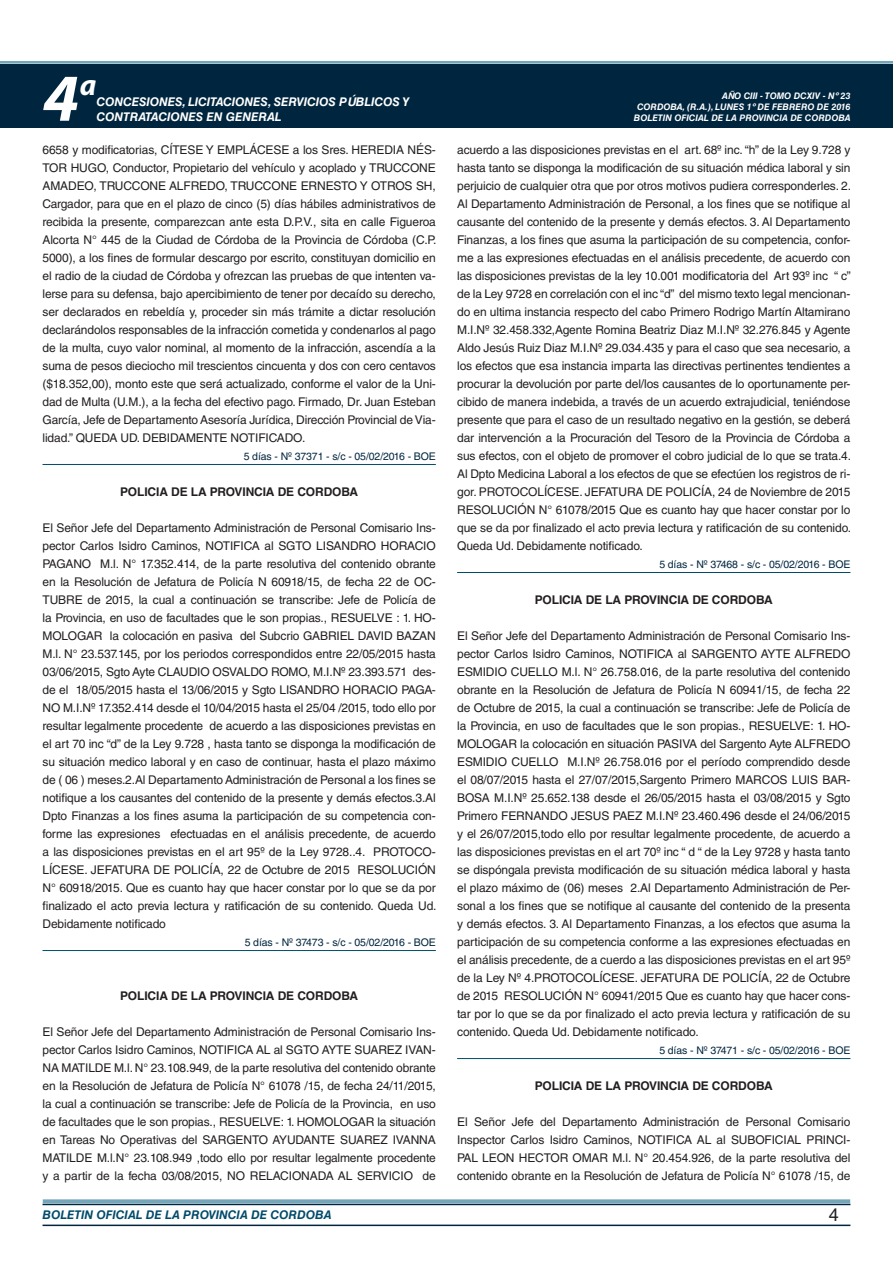
<style>
.page{position:relative;width:893px;height:1263px;background:#fff}
.page>*{position:absolute;margin:0;border:0;box-sizing:border-box;transform-origin:0 0}
.t1{font:italic 700 67.5px "Myriad Pro";color:#fff}
.t2{font:italic 700 30px "Myriad Pro";color:#fff}
.t3{font:18px "Helvetica LT Std";color:#231f20}
.TEXTO_BASE{font:12px/18px "Helvetica LT Std";letter-spacing:-.01em;color:#231f20;text-align:justify}
.RESUELVE{font:700 12px "Helvetica LT Std";letter-spacing:-.01em;color:#231f20}
.t4{font:italic 700 12px/14.4px "Helvetica LT Std";color:#fff}
.t5{font:italic 700 12px "Helvetica LT Std";color:#004b6c}
.FECHA_DE_VENCIMIENTO{font:10.5px "Helvetica LT Std";letter-spacing:-.01em;color:#00263f}
.t6{font:italic 700 9px/10.8px "Helvetica LT Std";color:#fff;text-align:right}
</style>
<div class="page">
<div style="left:0;top:61px;width:893px;height:6px;background:#fff;opacity:.75"></div>
<div style="left:0;top:64px;width:893px;height:64px;background:#00263f"></div>
<hr style="left:43px;top:1224px;width:807px;height:2px;background:#00263f">
<div style="left:42px;top:1198px;width:809px;height:8px;background:#fff;opacity:.75"></div>
<hr style="left:43px;top:464px;width:393px;height:1px;background:#004b6c">
<hr style="left:43px;top:950px;width:393px;height:1px;background:#004b6c">
<hr style="left:457px;top:572px;width:393px;height:1px;background:#004b6c">
<hr style="left:457px;top:1058px;width:393px;height:1px;background:#004b6c">
<h1 class="t1" style="left:43px;top:54px;width:38px">4</h1>
<h2 class="t2" style="left:80px;top:66px;width:18px">a</h2>
<p class="t4" style="left:96px;top:95px;width:315px">CONCESIONES, LICITACIONES, SERVICIOS PÚBLICOS Y<br>CONTRATACIONES EN GENERAL</p>
<p class="TEXTO_BASE" style="left:43px;top:141px;width:396px">6658 y modificatorias, CÍTESE Y EMPLÁCESE a los Sres. HEREDIA NÉS-TOR HUGO, Conductor, Propietario del vehículo y acoplado y TRUCCONE AMADEO, TRUCCONE ALFREDO, TRUCCONE ERNESTO Y OTROS SH, Cargador, para que en el plazo de cinco (5) días hábiles administrativos de recibida la presente, comparezcan ante esta D.P.V., sita en calle Figueroa Alcorta N° 445 de la Ciudad de Córdoba de la Provincia de Córdoba (C.P.<br>5000), a los fines de formular descargo por escrito, constituyan domicilio en el radio de la ciudad de Córdoba y ofrezcan las pruebas de que intenten va&shy;lerse para su defensa, bajo apercibimiento de tener por decaído su derecho, ser declarados en rebeldía y, proceder sin más trámite a dictar resolución declarándolos responsables de la infracción cometida y condenarlos al pago de la multa, cuyo valor nominal, al momento de la infracción, ascendía a la suma de pesos dieciocho mil trescientos cincuenta y dos con cero centavos ($18.352,00), monto este que será actualizado, conforme el valor de la Uni&shy;dad de Multa (U.M.), a la fecha del efectivo pago. Firmado, Dr. Juan Esteban García, Jefe de Departamento Asesoría Jurídica, Dirección Provincial de Via&shy;lidad.” QUEDA UD. DEBIDAMENTE NOTIFICADO.</p>
<p class="FECHA_DE_VENCIMIENTO" style="left:244px;top:450px;width:194px">5 días - Nº 37371 - s/c - 05/02/2016 - BOE</p>
<p class="RESUELVE" style="left:120px;top:484px;width:240px">POLICIA DE LA PROVINCIA DE CORDOBA</p>
<p class="TEXTO_BASE" style="left:43px;top:519px;width:396px">El Señor Jefe del Departamento Administración de Personal Comisario Ins&shy;pector Carlos Isidro Caminos, NOTIFICA al SGTO LISANDRO HORACIO PAGANO M.l. N° 17.352.414, de la parte resolutiva del contenido obrante en la Resolución de Jefatura de Policía N 60918/15, de fecha 22 de OC-TUBRE de 2015, la cual a continuación se transcribe: Jefe de Policía de la Provincia, en uso de facultades que le son propias., RESUELVE : 1. HO-MOLOGAR la colocación en pasiva del Subcrio GABRIEL DAVID BAZAN M.l. N° 23.537.145, por los periodos correspondidos entre 22/05/2015 hasta 03/06/2015, Sgto Ayte CLAUDIO OSVALDO ROMO, M.I.Nº 23.393.571 des&shy;de el 18/05/2015 hasta el 13/06/2015 y Sgto LISANDRO HORACIO PAGA-NO M.I.Nº 17.352.414 desde el 10/04/2015 hasta el 25/04 /2015, todo ello por resultar legalmente procedente de acuerdo a las disposiciones previstas en el art 70 inc “d” de la Ley 9.728 , hasta tanto se disponga la modificación de su situación medico laboral y en caso de continuar, hasta el plazo máximo de ( 06 ) meses.2.Al Departamento Administración de Personal a los fines se notifique a los causantes del contenido de la presente y demás efectos.3.Al Dpto Finanzas a los fines asuma la participación de su competencia con&shy;forme las expresiones efectuadas en el análisis precedente, de acuerdo a las disposiciones previstas en el art 95º de la Ley 9728..4. PROTOCO-LÍCESE. JEFATURA DE POLICÍA, 22 de Octubre de 2015 RESOLUCIÓN N° 60918/2015. Que es cuanto hay que hacer constar por lo que se da por finalizado el acto previa lectura y ratificación de su contenido. Queda Ud.<br>Debidamente notificado</p>
<p class="FECHA_DE_VENCIMIENTO" style="left:245px;top:936px;width:193px">5 días - Nº 37473 - s/c - 05/02/2016 - BOE</p>
<p class="RESUELVE" style="left:120px;top:988px;width:240px">POLICIA DE LA PROVINCIA DE CORDOBA</p>
<p class="TEXTO_BASE" style="left:43px;top:1023px;width:395px">El Señor Jefe del Departamento Administración de Personal Comisario Ins&shy;pector Carlos Isidro Caminos, NOTIFICA AL al SGTO AYTE SUAREZ IVAN-NA MATILDE M.l. N° 23.108.949, de la parte resolutiva del contenido obrante en la Resolución de Jefatura de Policía N° 61078 /15, de fecha 24/11/2015, la cual a continuación se transcribe: Jefe de Policía de la Provincia, en uso de facultades que le son propias., RESUELVE: 1. HOMOLOGAR la situación en Tareas No Operativas del SARGENTO AYUDANTE SUAREZ IVANNA MATILDE M.l.N° 23.108.949 ,todo ello por resultar legalmente procedente y a partir de la fecha 03/08/2015, NO RELACIONADA AL SERVICIO de</p>
<p class="t6" style="left:637px;top:91px;width:215px">AÑO CIII - TOMO DCXIV - Nº 23<br>CORDOBA, (R.A.), LUNES 1º DE FEBRERO DE 2016</p>
<p class="t6" style="left:634px;top:112px;width:218px">BOLETIN OFICIAL DE LA PROVINCIA DE CORDOBA</p>
<p class="TEXTO_BASE" style="left:457px;top:141px;width:396px">acuerdo a las disposiciones previstas en el art. 68º inc. “h” de la Ley 9.728 y hasta tanto se disponga la modificación de su situación médica laboral y sin perjuicio de cualquier otra que por otros motivos pudiera corresponderles. 2.<br>Al Departamento Administración de Personal, a los fines que se notifique al causante del contenido de la presente y demás efectos. 3. Al Departamento Finanzas, a los fines que asuma la participación de su competencia, confor&shy;me a las expresiones efectuadas en el análisis precedente, de acuerdo con las disposiciones previstas de la ley 10.001 modificatoria del Art 93º inc “ c” de la Ley 9728 en correlación con el inc “d” del mismo texto legal mencionan&shy;do en ultima instancia respecto del cabo Primero Rodrigo Martín Altamirano M.I.Nº 32.458.332,Agente Romina Beatriz Diaz M.I.Nº 32.276.845 y Agente Aldo Jesús Ruiz Diaz M.I.Nº 29.034.435 y para el caso que sea necesario, a los efectos que esa instancia imparta las directivas pertinentes tendientes a procurar la devolución por parte del/los causantes de lo oportunamente per&shy;cibido de manera indebida, a través de un acuerdo extrajudicial, teniéndose presente que para el caso de un resultado negativo en la gestión, se deberá dar intervención a la Procuración del Tesoro de la Provincia de Córdoba a sus efectos, con el objeto de promover el cobro judicial de lo que se trata.4.<br>Al Dpto Medicina Laboral a los efectos de que se efectúen los registros de ri&shy;gor. PROTOCOLÍCESE. JEFATURA DE POLICÍA, 24 de Noviembre de 2015<br>RESOLUCIÓN N° 61078/2015 Que es cuanto hay que hacer constar por lo que se da por finalizado el acto previa lectura y ratificación de su contenido.<br>Queda Ud. Debidamente notificado.</p>
<p class="FECHA_DE_VENCIMIENTO" style="left:659px;top:558px;width:193px">5 días - Nº 37468 - s/c - 05/02/2016 - BOE</p>
<p class="RESUELVE" style="left:535px;top:592px;width:240px">POLICIA DE LA PROVINCIA DE CORDOBA</p>
<p class="TEXTO_BASE" style="left:457px;top:627px;width:395px">El Señor Jefe del Departamento Administración de Personal Comisario Ins&shy;pector Carlos Isidro Caminos, NOTIFICA al SARGENTO AYTE ALFREDO ESMIDIO CUELLO M.l. N° 26.758.016, de la parte resolutiva del contenido obrante en la Resolución de Jefatura de Policía N 60941/15, de fecha 22 de Octubre de 2015, la cual a continuación se transcribe: Jefe de Policía de la Provincia, en uso de facultades que le son propias., RESUELVE: 1. HO-MOLOGAR la colocación en situación PASIVA del Sargento Ayte ALFREDO ESMIDIO CUELLO M.I.Nº 26.758.016 por el período comprendido desde el 08/07/2015 hasta el 27/07/2015,Sargento Primero MARCOS LUIS BAR-BOSA M.I.Nº 25.652.138 desde el 26/05/2015 hasta el 03/08/2015 y Sgto Primero FERNANDO JESUS PAEZ M.I.Nº 23.460.496 desde el 24/06/2015 y el 26/07/2015,todo ello por resultar legalmente procedente, de acuerdo a las disposiciones previstas en el art 70º inc “ d “ de la Ley 9728 y hasta tanto se dispóngala prevista modificación de su situación médica laboral y hasta el plazo máximo de (06) meses 2.Al Departamento Administración de Per&shy;sonal a los fines que se notifique al causante del contenido de la presenta y demás efectos. 3. Al Departamento Finanzas, a los efectos que asuma la participación de su competencia conforme a las expresiones efectuadas en el análisis precedente, de a cuerdo a las disposiciones previstas en el art 95º de la Ley Nº 4.PROTOCOLÍCESE. JEFATURA DE POLICÍA, 22 de Octubre de 2015 RESOLUCIÓN N° 60941/2015 Que es cuanto hay que hacer cons&shy;tar por lo que se da por finalizado el acto previa lectura y ratificación de su contenido. Queda Ud. Debidamente notificado.</p>
<p class="FECHA_DE_VENCIMIENTO" style="left:659px;top:1044px;width:193px">5 días - Nº 37471 - s/c - 05/02/2016 - BOE</p>
<p class="RESUELVE" style="left:535px;top:1078px;width:240px">POLICIA DE LA PROVINCIA DE CORDOBA</p>
<p class="TEXTO_BASE" style="left:457px;top:1113px;width:395px">El Señor Jefe del Departamento Administración de Personal Comisario Inspector Carlos Isidro Caminos, NOTIFICA AL al SUBOFICIAL PRINCI-PAL LEON HECTOR OMAR M.l. N° 20.454.926, de la parte resolutiva del contenido obrante en la Resolución de Jefatura de Policía N° 61078 /15, de</p>
<p class="t5" style="left:43px;top:1208px;width:290px">BOLETIN OFICIAL DE LA PROVINCIA DE CORDOBA</p>
<h3 class="t3" style="left:829px;top:1204px;width:12px">4</h3>
</div>
